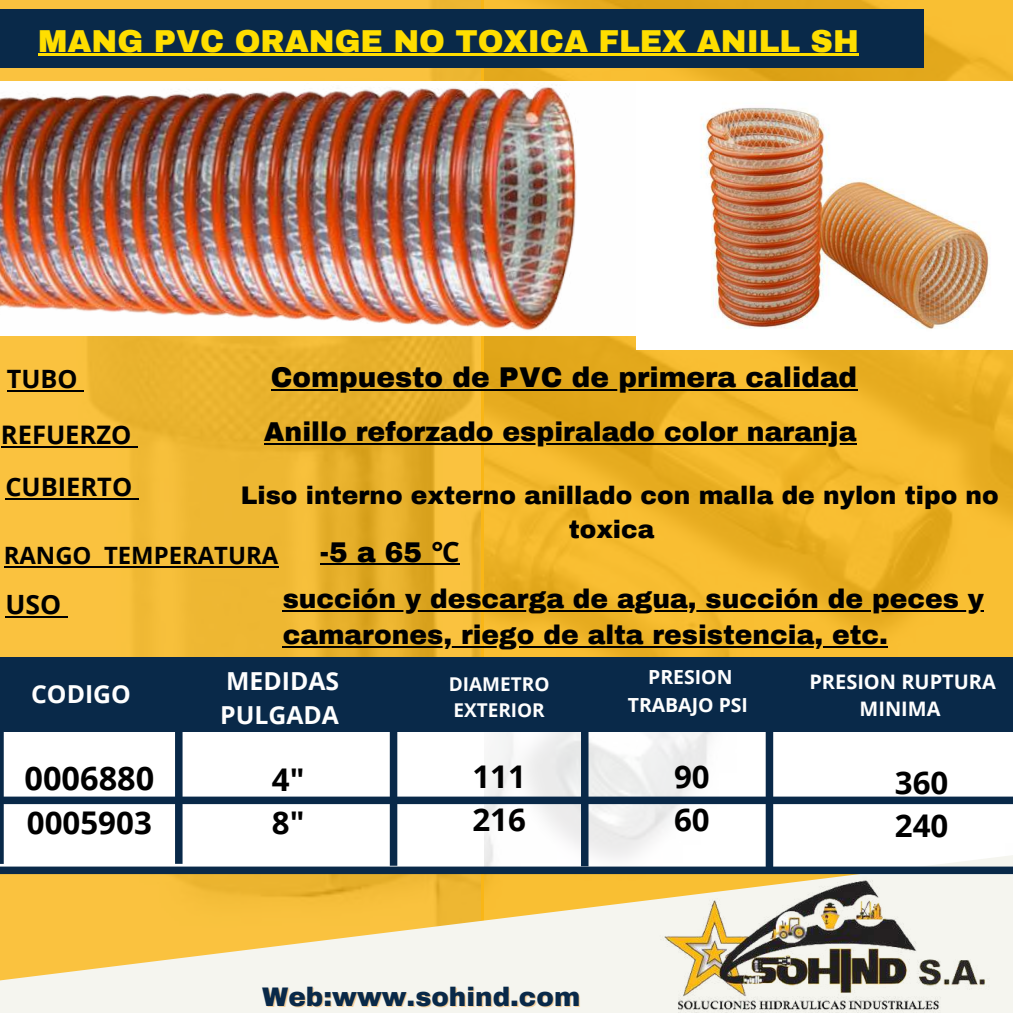
<style>
.page{position:relative;width:1013px;height:1013px;background:#fff}
.page>*{position:absolute;margin:0;border:0;box-sizing:border-box;transform-origin:0 0}
.t1{font:700 32.5px "Open Sans";color:#000}
.t2{font:700 31.25px/43.1px "Open Sans";color:#000}
.t3{font:900 31px "Archivo";color:#ffde00}
.t4{font:900 27.88px "Archivo";color:#000}
.t5{font:900 26.62px "Archivo";color:#000}
.t6{font:900 26.5px/36.5px "Archivo";color:#000}
.t7{font:700 26.5px "Open Sans";color:#000}
.t8{font:900 26.25px "Archivo";color:#092949}
.t9{font:700 25.5px "Open Sans";color:#000}
.t10{font:700 25.38px "Open Sans";color:#000}
.t11{font:700 25.25px "Open Sans";color:#000}
.t12{font:900 24.88px/34.1px "Archivo";color:#000}
.t13{font:700 24.75px/34.8px "Open Sans";color:#fefefe}
.t14{font:700 23.88px "Open Sans";color:#000}
.t15{font:700 20px/27.2px "Open Sans";color:#fefefe;text-align:center}
.t16{font:700 19.38px/27.2px "Open Sans";color:#fefefe;text-align:center}
.t17{font:700 19px/26.2px "Open Sans";color:#fefefe}
.s1{font-family:"Noto Sans";font-weight:700}
</style>
<div class="page">
<img style="left:0;top:0;width:480px;height:657px">
<img style="left:485px;top:0;width:527px;height:849px">
<svg style="left:0;top:849px;width:1012px;height:163px;fill:#f5f5ef"></svg>
<img style="left:629px;top:849px;width:377px;height:163px">
<div style="left:0;top:10px;width:923px;height:58px;background:#092949"></div>
<div style="left:0;top:82px;width:1012px;height:254px;background:#fefefe"></div>
<div style="left:0;top:657px;width:1012px;height:74px;background:#092949"></div>
<div style="left:390px;top:657px;width:7px;height:208px;background:#092949"></div>
<div style="left:765px;top:657px;width:8px;height:212px;background:#092949"></div>
<svg style="left:0;top:731px;width:4px;height:132px"></svg>
<div style="left:581px;top:657px;width:7px;height:209px;background:#092949"></div>
<div style="left:175px;top:657px;width:7px;height:206px;background:#092949"></div>
<img style="left:0;top:68px;width:609px;height:272px">
<img style="left:636px;top:108px;width:376px;height:242px">
<hr style="left:283px;top:609px;width:700px;height:2px;background:#000">
<hr style="left:283px;top:646px;width:605px;height:2px;background:#000">
<hr style="left:320px;top:563px;width:140px;height:2px;background:#000">
<hr style="left:7px;top:390px;width:71px;height:2px;background:#000">
<svg style="left:78px;top:390px;width:6px;height:2px"></svg>
<hr style="left:1px;top:446px;width:131px;height:2px;background:#000">
<svg style="left:132px;top:446px;width:6px;height:2px"></svg>
<hr style="left:5px;top:498px;width:127px;height:2px;background:#000">
<svg style="left:132px;top:498px;width:7px;height:2px"></svg>
<hr style="left:4px;top:566px;width:88px;height:2px;background:#000">
<svg style="left:92px;top:566px;width:12px;height:2px"></svg>
<hr style="left:104px;top:566px;width:174px;height:2px;background:#000">
<hr style="left:5px;top:615px;width:56px;height:2px;background:#000">
<svg style="left:61px;top:615px;width:7px;height:2px"></svg>
<hr style="left:271px;top:389px;width:586px;height:2px;background:#000">
<hr style="left:264px;top:443px;width:592px;height:2px;background:#000">
<hr style="left:38px;top:54px;width:820px;height:2px;background:#ffde00">
<div style="left:0;top:866px;width:1012px;height:8px;background:#092949"></div>
<div style="left:0;top:796px;width:1012px;height:8px;background:#092949"></div>
<p class="t3" style="left:38px;top:24px;width:822px">MANG PVC ORANGE NO TOXICA FLEX ANILL SH</p>
<p class="t11" style="left:7px;top:361px;width:72px">TUBO</p>
<p class="t9" style="left:1px;top:417px;width:132px">REFUERZO</p>
<p class="t10" style="left:5px;top:469px;width:128px">CUBIERTO</p>
<p class="t4" style="left:271px;top:363px;width:588px">Compuesto de PVC de primera calidad</p>
<p class="t5" style="left:264px;top:417px;width:594px">Anillo reforzado espiralado color naranja</p>
<p class="t12" style="left:568px;top:478px;width:431px;text-indent:-328px">Liso interno externo anillado con malla de nylon tipo no toxica</p>
<p class="t4" style="left:320px;top:537px;width:141px">-5a65<span class="s1">℃</span></p>
<p class="t14" style="left:4px;top:538px;width:276px">RANGO TEMPERATURA</p>
<p class="t7" style="left:5px;top:585px;width:57px">USO</p>
<p class="t6" style="left:283px;top:580px;width:702px">succión y descarga de agua, succión de peces y camarones, riego de alta resistencia, etc.</p>
<p class="t13" style="left:31px;top:676px;width:101px">CODIGO</p>
<p class="t17" style="left:449px;top:670px;width:102px">DIAMETRO<br>EXTERIOR</p>
<p class="t16" style="left:627px;top:663px;width:122px">PRESION<br>TRABAJO PSI</p>
<p class="t15" style="left:809px;top:667px;width:188px">PRESION RUPTURA<br>MINIMA</p>
<p class="t13" style="left:220px;top:662px;width:121px">MEDIDAS<br>PULGADA</p>
<p class="t1" style="left:24px;top:755px;width:131px">0006880</p>
<p class="t2" style="left:27px;top:800px;width:126px">0005903</p>
<p class="t2" style="left:272px;top:757px;width:34px">4"<br>8"</p>
<p class="t2" style="left:472px;top:754px;width:55px">111<br>216</p>
<p class="t2" style="left:674px;top:754px;width:37px">90<br>60</p>
<p class="t2" style="left:894px;top:760px;width:55px">360<br>240</p>
<p class="t8" style="left:262px;top:983px;width:319px">Web:www.sohind.com</p>
</div>
